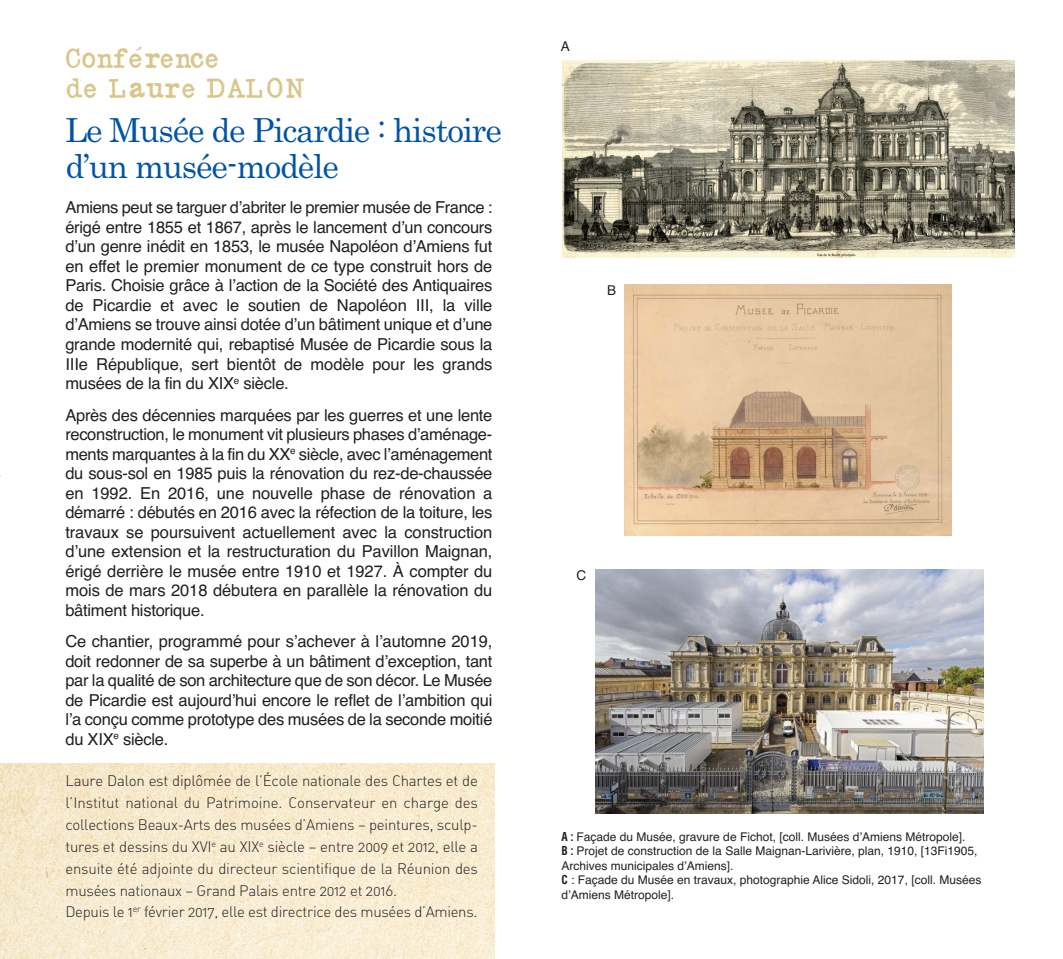
<style>
.page{position:relative;width:1063px;height:959px;background:#fff}
.page>*{position:absolute;margin:0;border:0;box-sizing:border-box;transform-origin:0 0}
.t1{font:35.7px/29.8px "SENTA Schreibmaschine";letter-spacing:-.025em;color:#d9c68b}
.t2{font:33px/36px "Century";letter-spacing:-.035em;color:#0154a5}
.t3{font:16.5px/19.5px "Helvetica";letter-spacing:-.015em;color:#231f20;text-align:justify}
.t4{font:15px/21.8px "DIN Light Alternate";letter-spacing:-.015em;color:#231f20}
.t5{font:13.5px "Helvetica";color:#231f20}
.t6{font:12px/14.4px "Helvetica";color:#231f20}
.s1{font-weight:700;font-stretch:condensed}
</style>
<div class="page">
<img style="left:0;top:763px;width:494px;height:195px">
<img style="left:562px;top:60px;width:452px;height:198px">
<img style="left:625px;top:285px;width:327px;height:250px">
<img style="left:596px;top:569px;width:387px;height:244px">
<hr style="left:0;top:455px;width:1px;height:42px;background:#000">
<hr style="left:1062px;top:455px;width:1px;height:42px;background:#000">
<h1 class="t1" style="left:65px;top:41px;width:241px">Conference<br>de Laure DALON</h1>
<h2 class="t2" style="left:65px;top:112px;width:438px">Le Musée de Picardie : histoire d’un musée-modèle</h2>
<p class="t3" style="left:65px;top:198px;width:429px">Amiens peut se targuer d’abriter le premier musée de France : érigé entre 1855 et 1867, après le lancement d’un concours d’un genre inédit en 1853, le musée Napoléon d’Amiens fut en effet le premier monument de ce type construit hors de Paris. Choisie grâce à l’action de la Société des Antiquaires de Picardie et avec le soutien de Napoléon III, la ville d’Amiens se trouve ainsi dotée d’un bâtiment unique et d’une grande modernité qui, rebaptisé Musée de Picardie sous la IIIe République, sert bientôt de modèle pour les grands musées de la fin du XIX<sup>e</sup> siècle.</p>
<p class="t3" style="left:65px;top:405px;width:429px">Après des décennies marquées par les guerres et une lente reconstruction, le monument vit plusieurs phases d’aménage&shy;ments marquantes à la fin du XX<sup>e</sup> siècle, avec l’aménagement du sous-sol en 1985 puis la rénovation du rez-de-chaussée en 1992. En 2016, une nouvelle phase de rénovation a démarré : débutés en 2016 avec la réfection de la toiture, les travaux se poursuivent actuellement avec la construction d’une extension et la restructuration du Pavillon Maignan, érigé derrière le musée entre 1910 et 1927. À compter du mois de mars 2018 débutera en parallèle la rénovation du bâtiment historique.</p>
<p class="t3" style="left:65px;top:631px;width:429px">Ce chantier, programmé pour s’achever à l’automne 2019, doit redonner de sa superbe à un bâtiment d’exception, tant par la qualité de son architecture que de son décor. Le Musée de Picardie est aujourd’hui encore le reflet de l’ambition qui l’a conçu comme prototype des musées de la seconde moitié du XIX<sup>e</sup> siècle.</p>
<p class="t4" style="left:65px;top:769px;width:414px">Laure Dalon est diplômée de l’École nationale des Chartes et de l’Institut national du Patrimoine. Conservateur en charge des collections Beaux-Arts des musées d’Amiens – peintures, sculp&shy;tures et dessins du XVI<sup>e</sup> au XIX<sup>e</sup> siècle – entre 2009 et 2012, elle a ensuite été adjointe du directeur scientifique de la Réunion des musées nationaux – Grand Palais entre 2012 et 2016.<br>Depuis le 1<sup>er</sup> février 2017, elle est directrice des musées d’Amiens.</p>
<p class="t5" style="left:561px;top:38px;width:11px">A</p>
<p class="t5" style="left:607px;top:282px;width:11px">B</p>
<p class="t5" style="left:576px;top:567px;width:11px">C</p>
<p class="t6" style="left:561px;top:829px;width:421px"><span class="s1">A :</span> Façade du Musée, gravure de Fichot, [coll. Musées d’Amiens Métropole].<br><span class="s1">B :</span> Projet de construction de la Salle Maignan-Larivière, plan, 1910, [13Fi1905, Archives municipales d’Amiens].<br><span class="s1">C</span> : Façade du Musée en travaux, photographie Alice Sidoli, 2017, [coll. Musées d’Amiens Métropole].</p>
</div>
